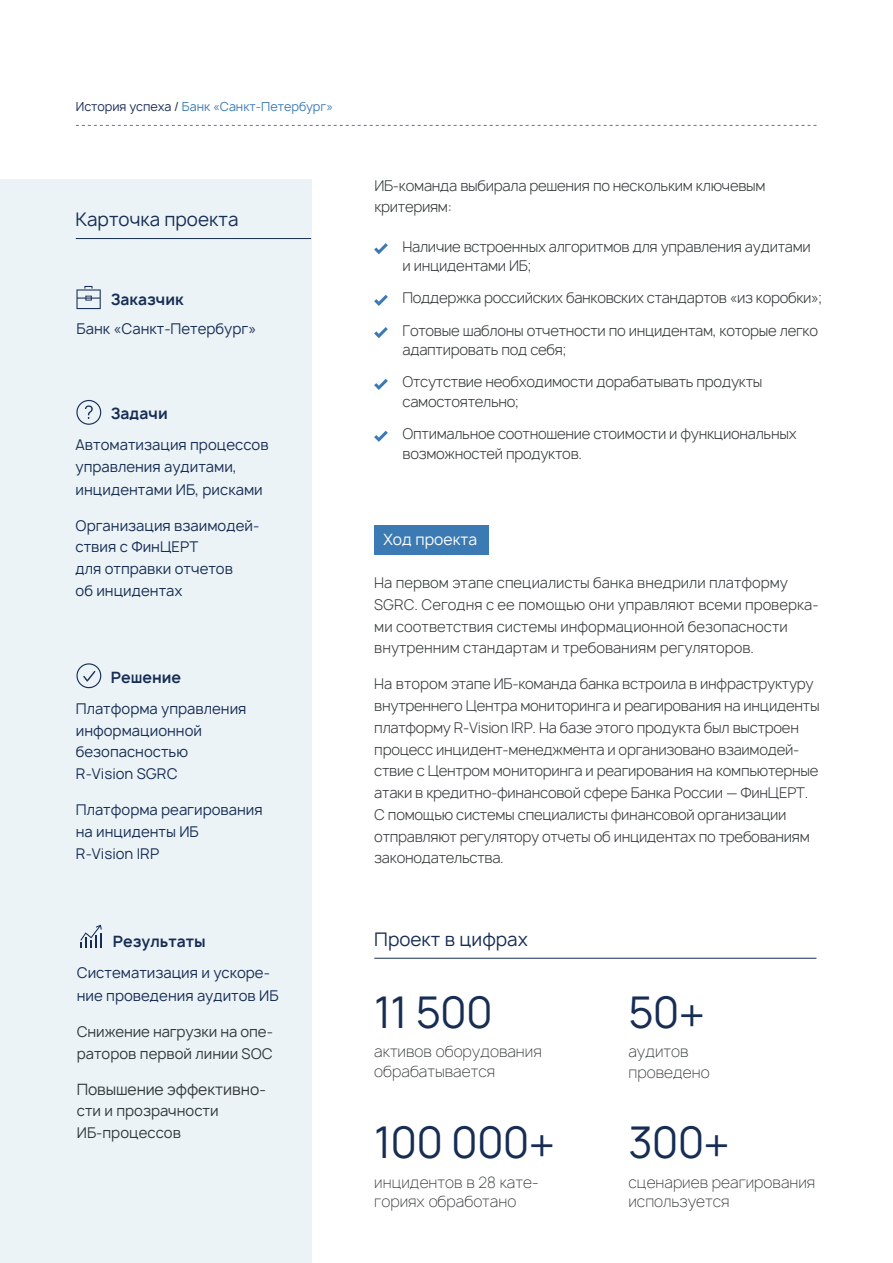
<style>
.page{position:relative;width:893px;height:1263px;background:#fff}
.page>*{position:absolute;margin:0;border:0;box-sizing:border-box;transform-origin:0 0}
.t1{font:42px "Manrope";letter-spacing:-.02em;color:#172d54}
.t2{font:18px "Manrope";color:#172d54}
.t3{font:100 15px/19.5px "Manrope";color:#323738}
.t4{font:700 15px "Manrope";color:#172d54}
.t5{font:15px "Manrope";color:#323738}
.t6{font:15px "Manrope";color:#fff}
.t7{font:300 14.25px/21.8px "Manrope";letter-spacing:-.02em;color:#323738}
.t8{font:14.25px/21.8px "Manrope";color:#172d54}
.t9{font:300 14.25px/21.8px "Manrope";color:#323738}
.t10{font:14.25px/21.8px "Manrope";color:#323738}
.t11{font:12px "Manrope";color:#3c7ab3}
.s1{color:#192c54}
</style>
<div class="page">
<div style="left:0;top:180px;width:311px;height:1083px;background:#ebf3f6"></div>
<svg style="left:76px;top:125px;width:740px;height:1px"></svg>
<svg style="left:76px;top:663px;width:25px;height:25px"></svg>
<svg style="left:80px;top:925px;width:22px;height:23px"></svg>
<hr style="left:374px;top:958px;width:442px;height:1px;background:#172d54">
<svg style="left:374px;top:243px;width:14px;height:11px"></svg>
<svg style="left:374px;top:295px;width:14px;height:11px"></svg>
<svg style="left:374px;top:327px;width:14px;height:11px"></svg>
<svg style="left:374px;top:379px;width:14px;height:11px"></svg>
<svg style="left:374px;top:431px;width:14px;height:11px"></svg>
<div style="left:374px;top:525px;width:115px;height:30px;background:#3c7ab3"></div>
<svg style="left:76px;top:286px;width:25px;height:23px"></svg>
<svg style="left:76px;top:400px;width:25px;height:25px"></svg>
<hr style="left:76px;top:238px;width:235px;height:1px;background:#172d54">
<p class="t11" style="left:76px;top:99px;width:259px"><span class="s1">История успеха /</span> Банк «Санкт-Петербург»</p>
<p class="t2" style="left:76px;top:208px;width:164px">Карточка проекта</p>
<p class="t4" style="left:111px;top:290px;width:74px">Заказчик</p>
<p class="t8" style="left:76px;top:318px;width:181px">Банк «Санкт-Петербург»</p>
<p class="t4" style="left:111px;top:403px;width:58px">Задачи</p>
<p class="t8" style="left:76px;top:434px;width:195px">Автоматизация процессов управления аудитами, инцидентами ИБ, рисками</p>
<p class="t8" style="left:76px;top:515px;width:185px">Организация взаимодей&shy;ствия с ФинЦЕРТ<br>для отправки отчетов<br>об инцидентах</p>
<p class="t4" style="left:111px;top:667px;width:72px">Решение</p>
<p class="t8" style="left:76px;top:698px;width:172px">Платформа управления информационной безопасностью<br>R-Vision SGRC</p>
<p class="t8" style="left:76px;top:799px;width:188px">Платформа реагирования на инциденты ИБ<br>R-Vision IRP</p>
<p class="t4" style="left:113px;top:931px;width:94px">Результаты</p>
<p class="t8" style="left:77px;top:962px;width:203px;line-height:22.5px">Систематизация и ускоре&shy;ние проведения аудитов ИБ</p>
<p class="t10" style="left:77px;top:1021px;width:198px">Снижение нагрузки на опе&shy;раторов первой линии SOC</p>
<p class="t5" style="left:77px;top:1080px;width:191px">Повышение эффективно-</p>
<p class="t10" style="left:77px;top:1100px;width:143px">сти и прозрачности<br>ИБ-процессов</p>
<p class="t7" style="left:374px;top:174px;width:393px">ИБ-команда выбирала решения по нескольким ключевым критериям:</p>
<p class="t7" style="left:402px;top:237px;width:410px;line-height:19.5px">Наличие встроенных алгоритмов для управления аудитами и инцидентами ИБ;</p>
<p class="t7" style="left:402px;top:287px;width:421px">Поддержка российских банковских стандартов «из коробки»;</p>
<p class="t7" style="left:402px;top:321px;width:417px;line-height:19.5px">Готовые шаблоны отчетности по инцидентам, которые легко адаптировать под себя;</p>
<p class="t7" style="left:402px;top:372px;width:361px;line-height:19.5px">Отсутствие необходимости дорабатывать продукты самостоятельно;</p>
<p class="t7" style="left:402px;top:424px;width:396px;line-height:19.5px">Оптимальное соотношение стоимости и функциональных возможностей продуктов.</p>
<p class="t6" style="left:383px;top:530px;width:95px">Ход проекта</p>
<p class="t9" style="left:374px;top:572px;width:446px">На первом этапе специалисты банка внедрили платформу SGRC. Сегодня с ее помощью они управляют всеми проверка&shy;ми соответствия системы информационной безопасности внутренним стандартам и требованиям регуляторов.</p>
<p class="t7" style="left:374px;top:673px;width:447px">На втором этапе ИБ-команда банка встроила в инфраструктуру внутреннего Центра мониторинга и реагирования на инциденты платформу R-Vision IRP. На базе этого продукта был выстроен процесс инцидент-менеджмента и организовано взаимодей&shy;ствие с Центром мониторинга и реагирования на компьютерные атаки в кредитно-финансовой сфере Банка России — ФинЦЕРТ.<br>С помощью системы специалисты финансовой организации отправляют регулятору отчеты об инцидентах по требованиям законодательства.</p>
<p class="t2" style="left:374px;top:928px;width:155px">Проект в цифрах</p>
<h1 class="t1" style="left:374px;top:986px;width:120px">11 500</h1>
<p class="t3" style="left:374px;top:1042px;width:169px">активов оборудования обрабатывается</p>
<h1 class="t1" style="left:374px;top:1116px;width:182px">100 000+</h1>
<p class="t3" style="left:374px;top:1172px;width:166px">инцидентов в 28 кате&shy;гориях обработано</p>
<h1 class="t1" style="left:628px;top:986px;width:78px">50+</h1>
<p class="t3" style="left:628px;top:1041px;width:83px;line-height:21px">аудитов проведено</p>
<h1 class="t1" style="left:628px;top:1116px;width:103px">300+</h1>
<p class="t3" style="left:628px;top:1172px;width:188px">сценариев реагирования используется</p>
</div>
